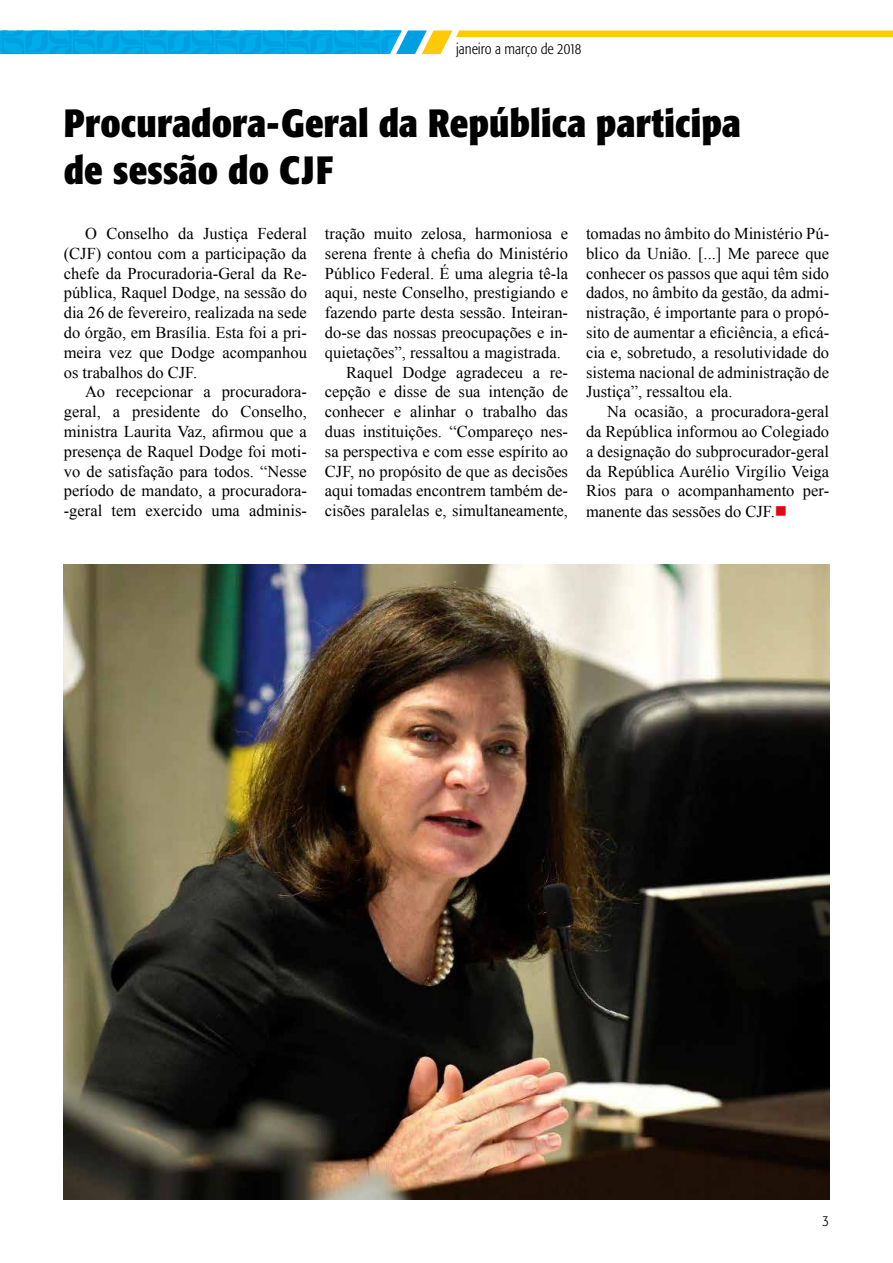
<style>
.page{position:relative;width:893px;height:1263px;background:#fff}
.page>*{position:absolute;margin:0;border:0;box-sizing:border-box;transform-origin:0 0}
.t1{font:700 condensed 39px/46.8px "Formata";letter-spacing:.005em;color:#000}
.t2{font:16.5px/19.8px "Times New Roman";color:#000;text-align:justify}
.t3{font:300 condensed 15px "Formata";color:#000}
.s1{color:#e30613}
</style>
<div class="page">
<svg style="left:0;top:30px;width:893px;height:24px"></svg>
<img style="left:64px;top:564px;width:765px;height:635px">
<p class="t3" style="left:456px;top:40px;width:127px">janeiro a março de 2018</p>
<h1 class="t1" style="left:64px;top:100px;width:679px">Procuradora-Geral da República participa de sessão do CJF</h1>
<p class="t2" style="left:64px;top:223px;width:245px;text-indent:21px">O Conselho da Justiça Federal (CJF) contou com a participação da chefe da Procuradoria-Geral da Re&shy;pública, Raquel Dodge, na sessão do dia 26 de fevereiro, realizada na sede do órgão, em Brasília. Esta foi a pri&shy;meira vez que Dodge acompanhou os trabalhos do CJF.</p>
<p class="t2" style="left:64px;top:382px;width:245px;text-indent:21px">Ao recepcionar a procuradora&shy;geral, a presidente do Conselho, ministra Laurita Vaz, afirmou que a presença de Raquel Dodge foi moti&shy;vo de satisfação para todos. “Nesse período de mandato, a procuradora--geral tem exercido uma adminis-</p>
<p class="t2" style="left:325px;top:223px;width:245px">tração muito zelosa, harmoniosa e</p>
<p class="t2" style="left:325px;top:243px;width:245px">serena frente à chefia do Ministério</p>
<p class="t2" style="left:325px;top:263px;width:245px">Público Federal. É uma alegria tê-la</p>
<p class="t2" style="left:325px;top:283px;width:245px">aqui, neste Conselho, prestigiando e</p>
<p class="t2" style="left:325px;top:302px;width:245px">fazendo parte desta sessão. Inteiran-</p>
<p class="t2" style="left:325px;top:322px;width:245px">do-se das nossas preocupações e in-</p>
<p class="t2" style="left:325px;top:342px;width:237px">quietações”, ressaltou a magistrada.</p>
<p class="t2" style="left:346px;top:362px;width:223px">Raquel Dodge agradeceu a re-</p>
<p class="t2" style="left:325px;top:382px;width:245px">cepção e disse de sua intenção de</p>
<p class="t2" style="left:325px;top:401px;width:245px">conhecer e alinhar o trabalho das</p>
<p class="t2" style="left:325px;top:421px;width:245px">duas instituições. “Compareço nes-</p>
<p class="t2" style="left:325px;top:441px;width:245px">sa perspectiva e com esse espírito ao</p>
<p class="t2" style="left:325px;top:461px;width:245px">CJF, no propósito de que as decisões</p>
<p class="t2" style="left:325px;top:481px;width:245px">aqui tomadas encontrem também de-</p>
<p class="t2" style="left:325px;top:500px;width:245px">cisões paralelas e, simultaneamente,</p>
<p class="t2" style="left:586px;top:223px;width:245px">tomadas no âmbito do Ministério Pú&shy;blico da União. [...] Me parece que conhecer os passos que aqui têm sido dados, no âmbito da gestão, da admi&shy;nistração, é importante para o propó&shy;sito de aumentar a eficiência, a eficá&shy;cia e, sobretudo, a resolutividade do sistema nacional de administração de Justiça”, ressaltou ela.</p>
<p class="t2" style="left:586px;top:401px;width:245px;text-indent:21px">Na ocasião, a procuradora-geral da República informou ao Colegiado a designação do subprocurador-geral da República Aurélio Virgílio Veiga Rios para o acompanhamento per&shy;manente das sessões do CJF.<span class="s1">■</span></p>
<p class="t3" style="left:823px;top:1212px;width:8px">3</p>
</div>
